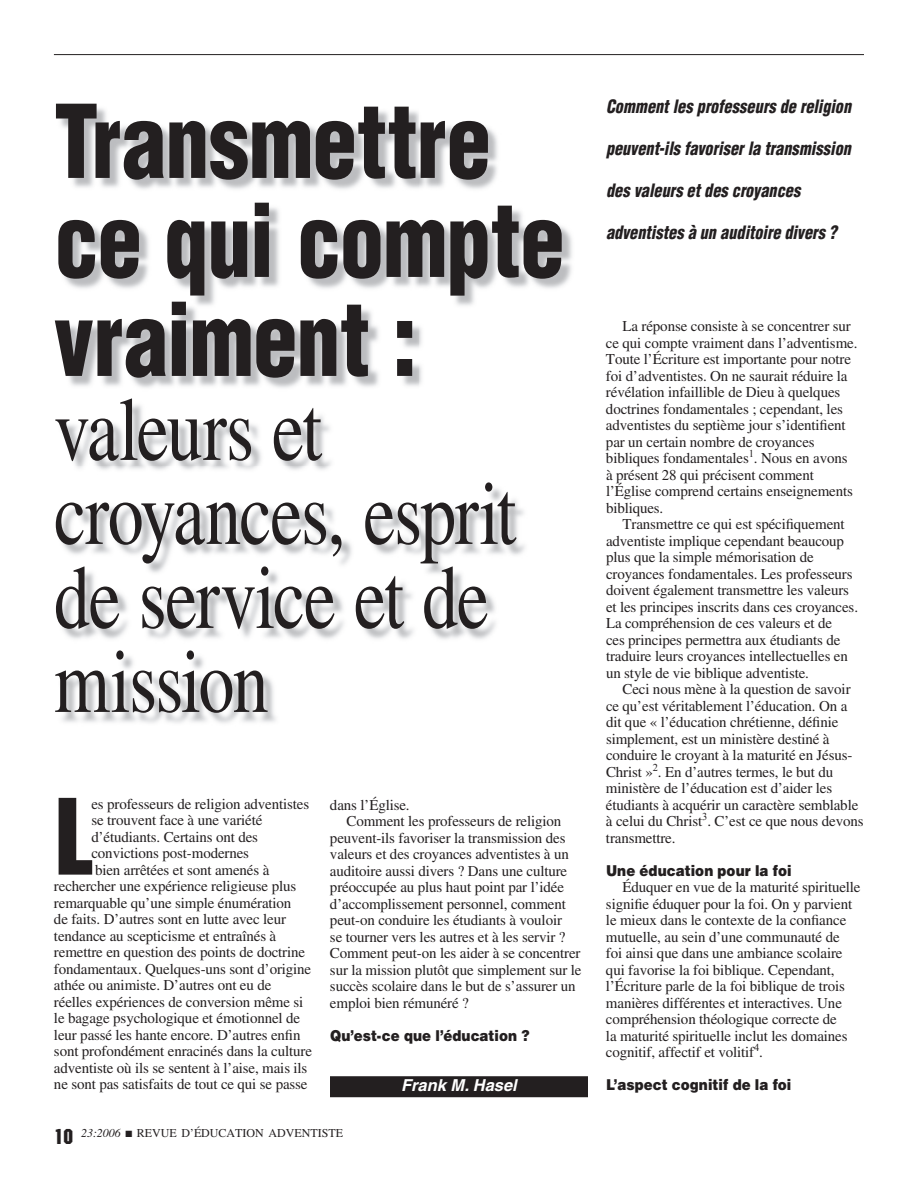
<style>
.page{position:relative;width:918px;height:1188px;background:#fff}
.page>*{position:absolute;margin:0;border:0;box-sizing:border-box;transform-origin:0 0}
.t1{font:107.1px "Machine";color:#231f20}
.t2{font:900 condensed 99px/99px "Helvetica";letter-spacing:-.01em;color:#231f20;scale:.9 1}
.t3{font:90px/84px "Times";letter-spacing:-.02em;color:#231f20;scale:.8 1}
.t4{font:italic 900 condensed 18px "Helvetica";letter-spacing:.005em;color:#231f20;scale:.9 1}
.t5{font:italic 700 16.5px "Helvetica";color:#fff}
.t6{font:15px/16.5px "Times";letter-spacing:-.01em;color:#231f20}
.t7{font:900 15px "Helvetica";color:#231f20;scale:.9 1}
.t8{font:12px "Times";color:#231f20}
.s1{font-family:"Machine";font-size:21px}
.s2{font-style:italic}
</style>
<div class="page">
<hr style="left:54px;top:54px;width:810px;height:1px;background:#231f20">
<img style="left:60px;top:108px;width:512px;height:615px">
<div style="left:330px;top:1076px;width:258px;height:21px;background:#231f20"></div>
<p class="t4" style="left:606px;top:96px;width:274px">Comment les professeurs de religion</p>
<p class="t4" style="left:606px;top:138px;width:274px">peuvent-ils favoriser la transmission</p>
<p class="t4" style="left:606px;top:180px;width:217px">des valeurs et des croyances</p>
<p class="t4" style="left:606px;top:222px;width:258px">adventistes à un auditoire divers ?</p>
<h2 class="t2" style="left:54px;top:91px;width:569px">Transmettre ce qui compte vraiment :</h2>
<h3 class="t3" style="left:54px;top:387px;width:580px">valeurs et croyances, esprit de service et de mission</h3>
<p class="t6" style="left:606px;top:318px;width:253px;text-indent:17px">La réponse consiste à se concentrer sur ce qui compte vraiment dans l’adventisme.<br>Toute l’Écriture est importante pour notre foi d’adventistes. On ne saurait réduire la révélation infaillible de Dieu à quelques doctrines fondamentales ; cependant, les adventistes du septième jour s’identifient par un certain nombre de croyances bibliques fondamentales<sup>1</sup>. Nous en avons à présent 28 qui précisent comment l’Église comprend certains enseignements bibliques.</p>
<p class="t6" style="left:606px;top:516px;width:254px;text-indent:17px">Transmettre ce qui est spécifiquement adventiste implique cependant beaucoup plus que la simple mémorisation de croyances fondamentales. Les professeurs doivent également transmettre les valeurs et les principes inscrits dans ces croyances.<br>La compréhension de ces valeurs et de<br>ces principes permettra aux étudiants de traduire leurs croyances intellectuelles en un style de vie biblique adventiste.</p>
<p class="t6" style="left:606px;top:681px;width:259px;text-indent:17px">Ceci nous mène à la question de savoir ce qu’est véritablement l’éducation. On a dit que « l’éducation chrétienne, définie simplement, est un ministère destiné à conduire le croyant à la maturité en Jésus-Christ »<sup>2</sup>. En d’autres termes, le but du ministère de l’éducation est d’aider les étudiants à acquérir un caractère semblable à celui du Christ<sup>3</sup>. C’est ce que nous devons transmettre.</p>
<p class="t7" style="left:606px;top:861px;width:208px">Une éducation pour la foi</p>
<p class="t6" style="left:606px;top:879px;width:256px;text-indent:17px">Éduquer en vue de la maturité spirituelle signifie éduquer pour la foi. On y parvient le mieux dans le contexte de la confiance mutuelle, au sein d’une communauté de<br>foi ainsi que dans une ambiance scolaire qui favorise la foi biblique. Cependant, l’Écriture parle de la foi biblique de trois manières différentes et interactives. Une compréhension théologique correcte de<br>la maturité spirituelle inclut les domaines cognitif, affectif et volitif<sup>4</sup>.</p>
<p class="t6" style="left:330px;top:796px;width:81px">dans l’Église.</p>
<p class="t6" style="left:346px;top:813px;width:216px">Comment les professeurs de religion</p>
<p class="t6" style="left:330px;top:829px;width:237px">peuvent-ils favoriser la transmission des</p>
<p class="t6" style="left:330px;top:846px;width:240px">valeurs et des croyances adventistes à un</p>
<p class="t6" style="left:330px;top:862px;width:239px">auditoire aussi divers ? Dans une culture</p>
<p class="t6" style="left:330px;top:879px;width:236px">préoccupée au plus haut point par l’idée</p>
<p class="t6" style="left:330px;top:895px;width:237px">d’accomplissement personnel, comment</p>
<p class="t6" style="left:330px;top:912px;width:234px">peut-on conduire les étudiants à vouloir</p>
<p class="t6" style="left:330px;top:928px;width:237px">se tourner vers les autres et à les servir ?</p>
<p class="t6" style="left:330px;top:945px;width:252px">Comment peut-on les aider à se concentrer</p>
<p class="t6" style="left:330px;top:961px;width:253px">sur la mission plutôt que simplement sur le</p>
<p class="t6" style="left:330px;top:978px;width:247px">succès scolaire dans le but de s’assurer un</p>
<p class="t6" style="left:330px;top:994px;width:140px">emploi bien rémunéré ?</p>
<p class="t7" style="left:330px;top:1026px;width:223px">Qu’est-ce que l’éducation ?</p>
<h1 class="t1" style="left:54px;top:775px;width:40px">L</h1>
<p class="t6" style="left:91px;top:795px;width:219px">es professeurs de religion adventistes</p>
<p class="t6" style="left:91px;top:812px;width:172px">se trouvent face à une variété</p>
<p class="t6" style="left:91px;top:828px;width:168px">d’étudiants. Certains ont des</p>
<p class="t6" style="left:91px;top:845px;width:159px">convictions post-modernes</p>
<p class="t6" style="left:95px;top:861px;width:176px">bien arrêtées et sont amenés à</p>
<p class="t6" style="left:54px;top:878px;width:244px">rechercher une expérience religieuse plus</p>
<p class="t6" style="left:54px;top:894px;width:239px">remarquable qu’une simple énumération</p>
<p class="t6" style="left:54px;top:911px;width:234px">de faits. D’autres sont en lutte avec leur</p>
<p class="t6" style="left:54px;top:927px;width:224px">tendance au scepticisme et entraînés à</p>
<p class="t6" style="left:54px;top:944px;width:253px">remettre en question des points de doctrine</p>
<p class="t6" style="left:54px;top:960px;width:259px">fondamentaux. Quelques-uns sont d’origine</p>
<p class="t6" style="left:54px;top:977px;width:219px">athée ou animiste. D’autres ont eu de</p>
<p class="t6" style="left:54px;top:993px;width:251px">réelles expériences de conversion même si</p>
<p class="t6" style="left:54px;top:1010px;width:248px">le bagage psychologique et émotionnel de</p>
<p class="t6" style="left:54px;top:1026px;width:248px">leur passé les hante encore. D’autres enfin</p>
<p class="t6" style="left:54px;top:1043px;width:259px">sont profondément enracinés dans la culture</p>
<p class="t6" style="left:54px;top:1059px;width:255px">adventiste où ils se sentent à l’aise, mais ils</p>
<p class="t6" style="left:54px;top:1076px;width:255px">ne sont pas satisfaits de tout ce qui se passe</p>
<p class="t5" style="left:401px;top:1075px;width:117px">Frank M. Hasel</p>
<p class="t7" style="left:606px;top:1075px;width:208px">L’aspect cognitif de la foi</p>
<p class="t8" style="left:54px;top:1127px;width:291px"><span class="s1">10</span> <span class="s2">23:2006</span> ■ REVUE D’ÉDUCATION ADVENTISTE</p>
</div>
